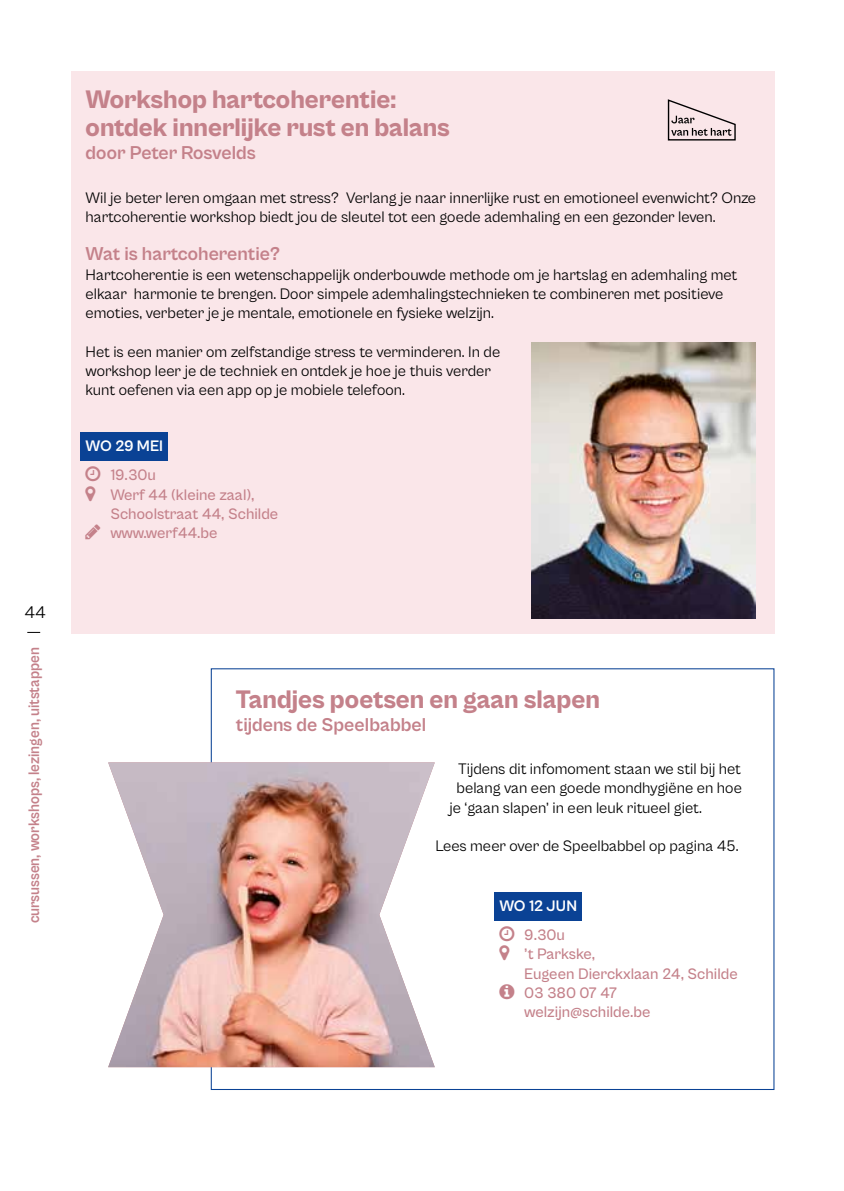
<style>
.page{position:relative;width:844px;height:1191px;background:#fff}
.page>*{position:absolute;margin:0;border:0;box-sizing:border-box;transform-origin:0 0}
.t1{font:800 26.25px/28px "Cabinet Grotesk";color:#c4818a}
.t2{font:700 19.25px "Cabinet Grotesk";color:#c4818a}
.t3{font:17.5px "Cabinet Grotesk";color:#000}
.t4{font:15.75px/19.2px "Cabinet Grotesk";color:#000}
.t5{font:500 15.75px/19.2px "Cabinet Grotesk";color:#c4818a}
.t6{font:700 15.75px "Cabinet Grotesk";color:#c4818a;scale:.93 1}
.t7{font:700 15.75px "Cabinet Grotesk";letter-spacing:-.015em;color:#fff}
</style>
<div class="page">
<div style="left:71px;top:71px;width:703px;height:562px;background:#fae6e9"></div>
<div style="left:81px;top:432px;width:87px;height:28px;background:#0a4295"></div>
<img style="left:531px;top:342px;width:223px;height:276px">
<div style="left:494px;top:892px;width:88px;height:28px;background:#0a4295"></div>
<img style="left:108px;top:762px;width:326px;height:305px">
<svg style="left:667px;top:99px;width:69px;height:42px"></svg>
<svg style="left:27px;top:632px;width:13px;height:1px"></svg>
<p class="t3" style="left:25px;top:603px;width:23px">44</p>
<p class="t6" style="left:25px;top:923px;width:298px;rotate:-90deg">cursussen, workshops, lezingen, uitstappen</p>
<h1 class="t1" style="left:86px;top:86px;width:365px">Workshop hartcoherentie: ontdek innerlijke rust en balans</h1>
<p class="t2" style="left:86px;top:142px;width:172px">door Peter Rosvelds</p>
<p class="t4" style="left:86px;top:188px;width:672px">Wil je beter leren omgaan met stress? Verlang je naar innerlijke rust en emotioneel evenwicht? Onze hartcoherentie workshop biedt jou de sleutel tot een goede ademhaling en een gezonder leven.</p>
<p class="t2" style="left:86px;top:244px;width:196px">Wat is hartcoherentie?</p>
<p class="t4" style="left:86px;top:265px;width:653px">Hartcoherentie is een wetenschappelijk onderbouwde methode om je hartslag en ademhaling met elkaar harmonie te brengen. Door simpele ademhalingstechnieken te combineren met positieve emoties, verbeter je je mentale, emotionele en fysieke welzijn.</p>
<p class="t4" style="left:86px;top:342px;width:416px">Het is een manier om zelfstandige stress te verminderen. In de workshop leer je de techniek en ontdek je hoe je thuis verder kunt oefenen via een app op je mobiele telefoon.</p>
<p class="t7" style="left:86px;top:437px;width:79px">WO 29 MEI</p>
<p class="t5" style="left:110px;top:466px;width:169px">19.30u<br>Werf 44 (kleine zaal),<br>Schoolstraat 44, Schilde www.werf44.be</p>
<h1 class="t1" style="left:236px;top:685px;width:366px">Tandjes poetsen en gaan slapen</h1>
<p class="t2" style="left:236px;top:714px;width:192px">tijdens de Speelbabbel</p>
<p class="t4" style="left:458px;top:759px;width:284px">Tijdens dit infomoment staan we stil bij het</p>
<p class="t4" style="left:456px;top:778px;width:287px">belang van een goede mondhygiëne en hoe</p>
<p class="t4" style="left:449px;top:798px;width:254px">je ‘gaan slapen’ in een leuk ritueel giet.</p>
<p class="t4" style="left:435px;top:836px;width:304px">Lees meer over de Speelbabbel op pagina 45.</p>
<p class="t7" style="left:499px;top:897px;width:79px">WO 12 JUN</p>
<p class="t5" style="left:524px;top:925px;width:215px">9.30u<br>’t Parkske,<br>Eugeen Dierckxlaan 24, Schilde<br>03 380 07 47 welzijn@schilde.be</p>
</div>
